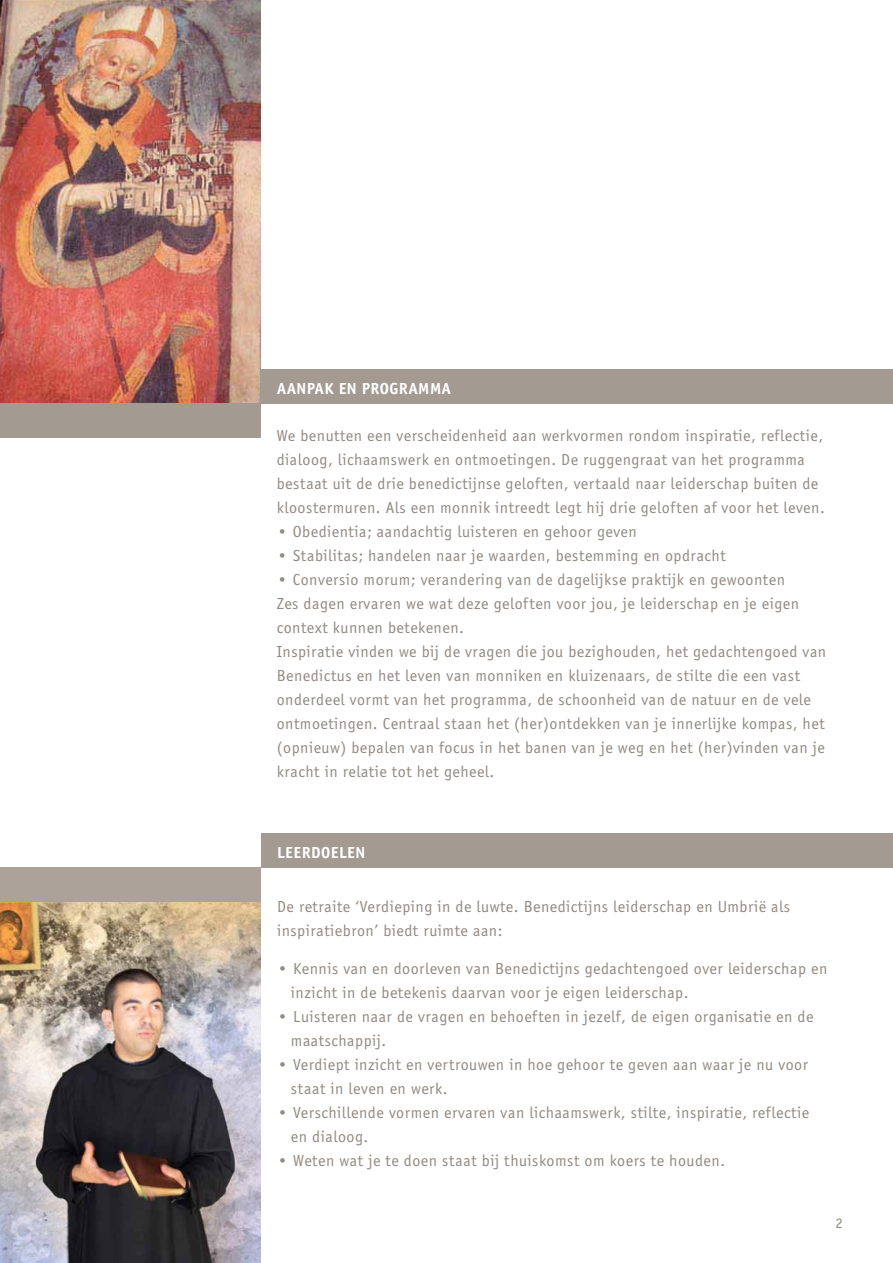
<style>
.page{position:relative;width:893px;height:1263px;background:#fff}
.page>*{position:absolute;margin:0;border:0;box-sizing:border-box;transform-origin:0 0}
.t1{font:16.5px/24px "Officina Sans EF";letter-spacing:.03em;color:#928a83}
.t2{font:700 16.5px "Officina Sans EF";letter-spacing:.03em;color:#fff}
.t3{font:15px "Officina Sans EF";color:#928a83}
</style>
<div class="page">
<img style="left:0;top:0;width:260px;height:403px">
<img style="left:0;top:901px;width:261px;height:362px">
<div style="left:260px;top:369px;width:633px;height:34px;background:#a39a92"></div>
<div style="left:261px;top:834px;width:632px;height:34px;background:#a39a92"></div>
<div style="left:0;top:403px;width:260px;height:34px;background:#a39a92"></div>
<div style="left:0;top:867px;width:261px;height:34px;background:#aca29a"></div>
<p class="t2" style="left:277px;top:379px;width:175px">AANPAK EN PROGRAMMA</p>
<p class="t1" style="left:277px;top:424px;width:549px">We benutten een verscheidenheid aan werkvormen rondom inspiratie, reflectie, dialoog, lichaamswerk en ontmoetingen. De ruggengraat van het programma bestaat uit de drie benedictijnse geloften, vertaald naar leiderschap buiten de kloostermuren. Als een monnik intreedt legt hij drie geloften af voor het leven.</p>
<p class="t1" style="left:277px;top:520px;width:362px">• Obedientia; aandachtig luisteren en gehoor geven</p>
<p class="t1" style="left:277px;top:544px;width:450px">• Stabilitas; handelen naar je waarden, bestemming en opdracht</p>
<p class="t1" style="left:277px;top:568px;width:551px">• Conversio morum; verandering van de dagelijkse praktijk en gewoonten<br>Zes dagen ervaren we wat deze geloften voor jou, je leiderschap en je eigen context kunnen betekenen.<br>Inspiratie vinden we bij de vragen die jou bezighouden, het gedachtengoed van Benedictus en het leven van monniken en kluizenaars, de stilte die een vast onderdeel vormt van het programma, de schoonheid van de natuur en de vele ontmoetingen. Centraal staan het (her)ontdekken van je innerlijke kompas, het (opnieuw) bepalen van focus in het banen van je weg en het (her)vinden van je kracht in relatie tot het geheel.</p>
<p class="t2" style="left:277px;top:842px;width:90px">LEERDOELEN</p>
<p class="t1" style="left:277px;top:895px;width:514px">De retraite ‘Verdieping in de luwte. Benedictijns leiderschap en Umbrië als inspiratiebron’ biedt ruimte aan:</p>
<p class="t1" style="left:291px;top:956px;width:538px;text-indent:-14px">• Kennis van en doorleven van Benedictijns gedachtengoed over leiderschap en inzicht in de betekenis daarvan voor je eigen leiderschap.</p>
<p class="t1" style="left:291px;top:1004px;width:524px;text-indent:-14px">• Luisteren naar de vragen en behoeften in jezelf, de eigen organisatie en de maatschappij.</p>
<p class="t1" style="left:291px;top:1052px;width:519px;text-indent:-14px">• Verdiept inzicht en vertrouwen in hoe gehoor te geven aan waar je nu voor staat in leven en werk.</p>
<p class="t1" style="left:291px;top:1100px;width:520px;text-indent:-14px">• Verschillende vormen ervaren van lichaamswerk, stilte, inspiratie, reflectie en dialoog.</p>
<p class="t1" style="left:277px;top:1148px;width:449px">• Weten wat je te doen staat bij thuiskomst om koers te houden.</p>
<p class="t3" style="left:835px;top:1215px;width:9px">2</p>
</div>
